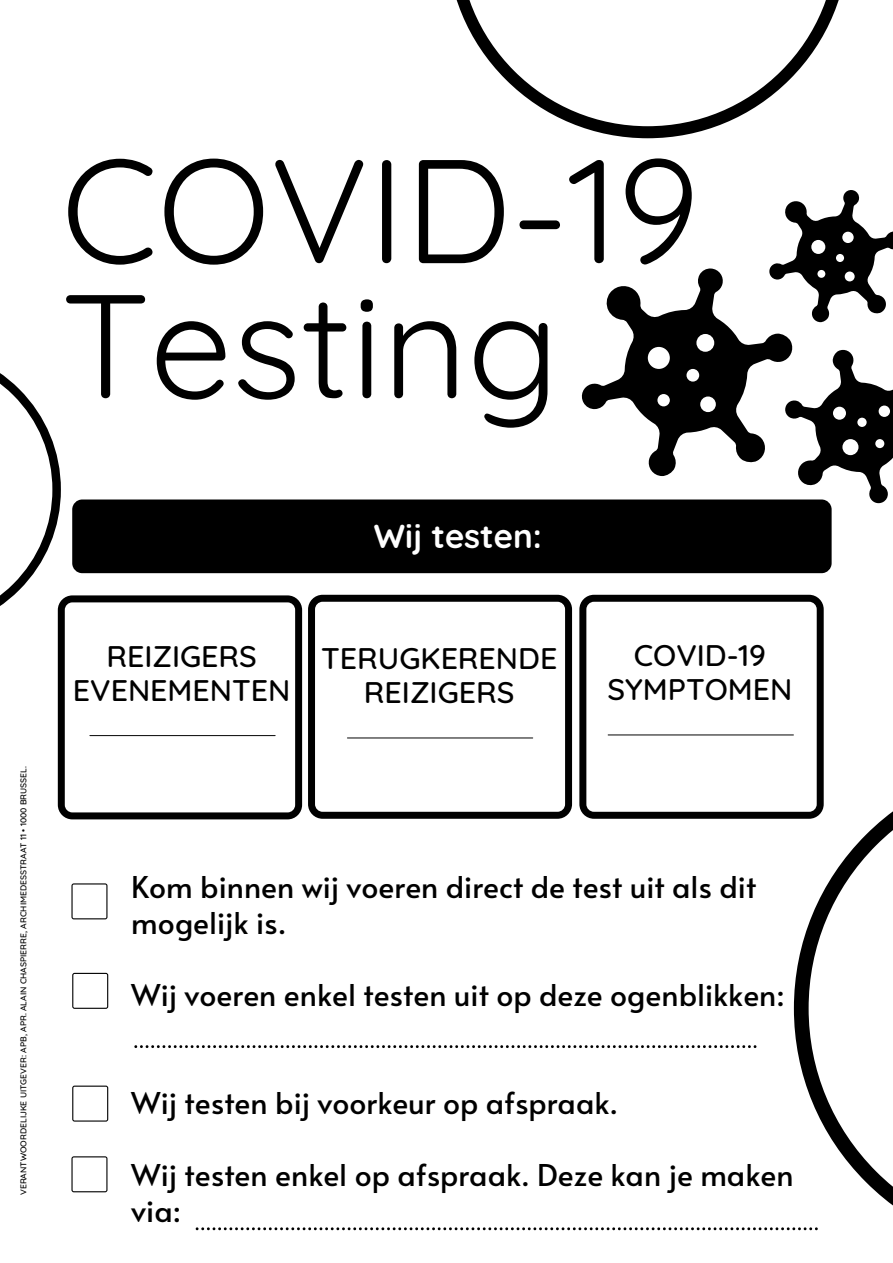
<style>
.page{position:relative;width:893px;height:1263px;background:#fff}
.page>*{position:absolute;margin:0;border:0;box-sizing:border-box;transform-origin:0 0}
.t1{font:147.3px/135.1px "Quicksand";color:#000}
.t2{font:700 33.15px "Quicksand";color:#fff}
.t3{font:500 30.38px/33.8px "Quicksand";color:#000;text-align:center}
.t4{font:30px/36px "Alata";color:#000}
.t5{font:500 8.62px "Quicksand";color:#000}
</style>
<div class="page">
<svg style="left:794px;top:763px;width:99px;height:468px"></svg>
<svg style="left:456px;top:0;width:383px;height:138px"></svg>
<svg style="left:0;top:373px;width:61px;height:258px"></svg>
<svg style="left:581px;top:190px;width:312px;height:315px"></svg>
<div style="left:811px;top:240px;width:14px;height:14px;background:#fff;border-radius:50%"></div>
<div style="left:842px;top:232px;width:11px;height:11px;background:#fff;border-radius:50%"></div>
<div style="left:844px;top:271px;width:10px;height:10px;background:#fff;border-radius:50%"></div>
<div style="left:836px;top:254px;width:8px;height:8px;background:#fff;border-radius:50%"></div>
<div style="left:817px;top:270px;width:8px;height:8px;background:#fff;border-radius:50%"></div>
<div style="left:72px;top:499px;width:759px;height:74px;background:#000;border-radius:10px"></div>
<svg style="left:58px;top:595px;width:244px;height:224px"></svg>
<svg style="left:308px;top:595px;width:264px;height:224px"></svg>
<svg style="left:579px;top:595px;width:244px;height:224px"></svg>
<svg style="left:134px;top:1045px;width:622px;height:3px"></svg>
<svg style="left:196px;top:1227px;width:621px;height:3px"></svg>
<svg style="left:71px;top:883px;width:36px;height:36px"></svg>
<svg style="left:72px;top:973px;width:36px;height:36px"></svg>
<svg style="left:72px;top:1085px;width:36px;height:36px"></svg>
<svg style="left:71px;top:1156px;width:36px;height:36px"></svg>
<p class="t1" style="left:61px;top:140px;width:639px">COVID-19<br>Testing</p>
<p class="t5" style="left:18px;top:1195px;width:431px;rotate:-90deg">VERANTWOORDELIJKE UITGEVER: APB, APR. ALAIN CHASPIERRE, ARCHIMEDESSTRAAT 11 • 1000 BRUSSEL.</p>
<p class="t2" style="left:374px;top:515px;width:169px">Wij testen:</p>
<p class="t3" style="left:73px;top:638px;width:219px">REIZIGERS<br>EVENEMENTEN</p>
<p class="t3" style="left:321px;top:641px;width:238px">TERUGKERENDE<br>REIZIGERS</p>
<p class="t3" style="left:607px;top:638px;width:186px">COVID-19<br>SYMPTOMEN</p>
<p class="t4" style="left:131px;top:868px;width:626px">Kom binnen wij voeren direct de test uit als dit mogelijk is.</p>
<p class="t4" style="left:131px;top:976px;width:655px">Wij voeren enkel testen uit op deze ogenblikken:</p>
<p class="t4" style="left:131px;top:1084px;width:488px">Wij testen bij voorkeur op afspraak.</p>
<p class="t4" style="left:131px;top:1156px;width:664px">Wij testen enkel op afspraak. Deze kan je maken via:</p>
</div>
